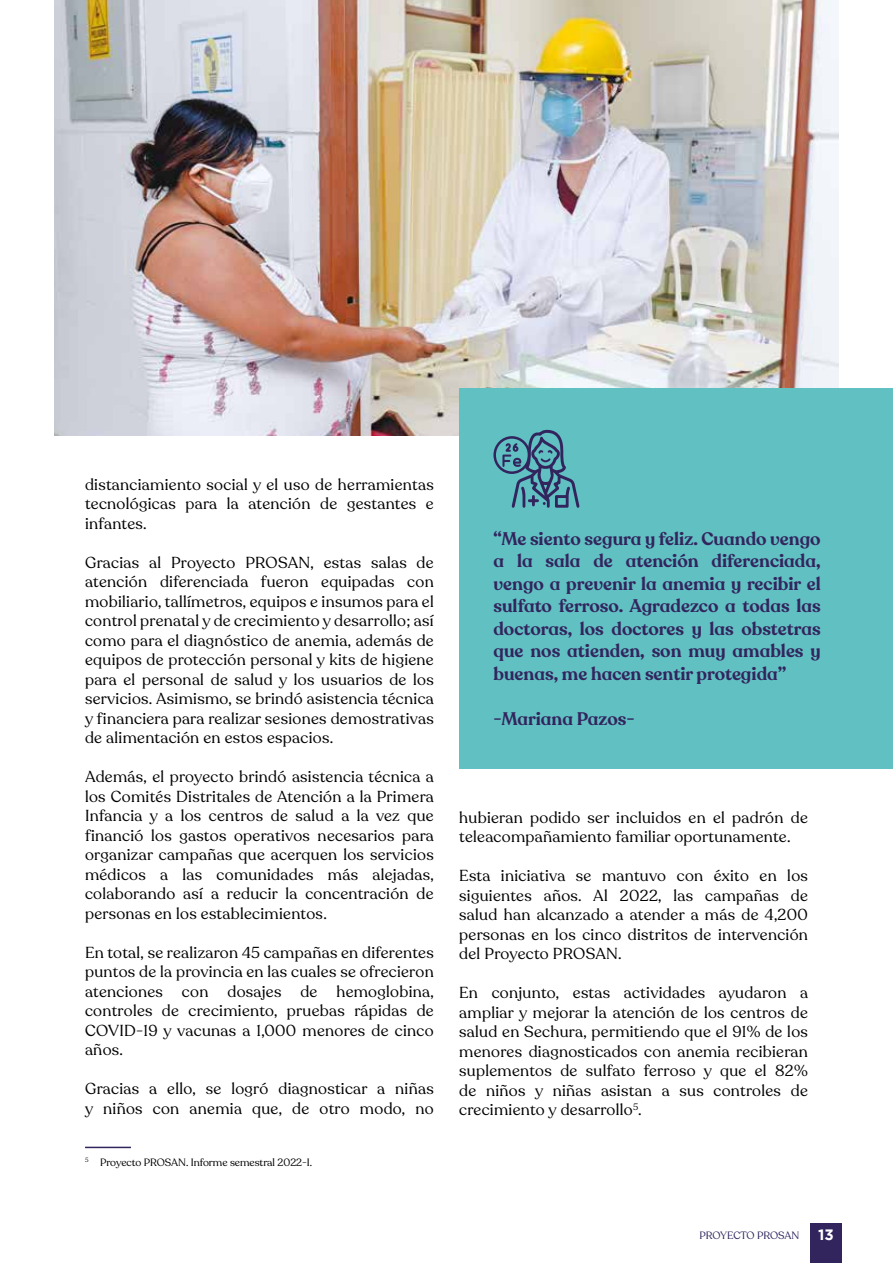
<style>
.page{position:relative;width:893px;height:1263px;background:#fff}
.page>*{position:absolute;margin:0;border:0;box-sizing:border-box;transform-origin:0 0}
.t1{font:600 18px/22.5px "Recoleta Alt";color:#32255e;text-align:justify}
.t2{font:15.75px/19.5px "Recoleta";letter-spacing:.02em;color:#000;text-align:justify}
.t3{font:700 15px "Gotham";color:#fff}
.t4{font:10.5px "Recoleta";color:#000}
.t5{font:10.5px "Recoleta";letter-spacing:-.005em;color:#32255e}
</style>
<div class="page">
<div style="left:811px;top:1223px;width:31px;height:40px;background:#32255e"></div>
<hr style="left:85px;top:1147px;width:46px;height:1px;background:#32255e">
<img style="left:54px;top:0;width:785px;height:435px">
<div style="left:459px;top:388px;width:434px;height:380px;background:#61c0c2"></div>
<svg style="left:493px;top:430px;width:87px;height:78px"></svg>
<p class="t2" style="left:85px;top:475px;width:350px">distanciamiento social y el uso de herramientas tecnológicas para la atención de gestantes e infantes.</p>
<p class="t2" style="left:85px;top:553px;width:350px">Gracias al Proyecto PROSAN, estas salas de atención diferenciada fueron equipadas con mobiliario, tallímetros, equipos e insumos para el control prenatal y de crecimiento y desarrollo; así como para el diagnóstico de anemia, además de equipos de protección personal y kits de higiene para el personal de salud y los usuarios de los servicios. Asimismo, se brindó asistencia técnica y financiera para realizar sesiones demostrativas de alimentación en estos espacios.</p>
<p class="t2" style="left:85px;top:767px;width:350px">Además, el proyecto brindó asistencia técnica a los Comités Distritales de Atención a la Primera Infancia y a los centros de salud a la vez que financió los gastos operativos necesarios para organizar campañas que acerquen los servicios médicos a las comunidades más alejadas, colaborando así a reducir la concentración de personas en los establecimientos.</p>
<p class="t2" style="left:85px;top:943px;width:350px">En total, se realizaron 45 campañas en diferentes puntos de la provincia en las cuales se ofrecieron atenciones con dosajes de hemoglobina, controles de crecimiento, pruebas rápidas de COVID-19 y vacunas a 1,000 menores de cinco años.</p>
<p class="t2" style="left:85px;top:1079px;width:350px">Gracias a ello, se logró diagnosticar a niñas y niños con anemia que, de otro modo, no</p>
<p class="t4" style="left:85px;top:1155px;width:229px"><sup>5</sup> Proyecto PROSAN. Informe semestral 2022-I.</p>
<p class="t1" style="left:493px;top:528px;width:329px">“Me siento segura y feliz. Cuando vengo a la sala de atención diferenciada, vengo a prevenir la anemia y recibir el sulfato ferroso. Agradezco a todas las doctoras, los doctores y las obstetras que nos atienden, son muy amables y buenas, me hacen sentir protegida”</p>
<p class="t1" style="left:493px;top:708px;width:143px">-Mariana Pazos-</p>
<p class="t2" style="left:459px;top:808px;width:350px">hubieran podido ser incluidos en el padrón de teleacompañamiento familiar oportunamente.</p>
<p class="t2" style="left:459px;top:866px;width:350px">Esta iniciativa se mantuvo con éxito en los siguientes años. Al 2022, las campañas de salud han alcanzado a atender a más de 4,200 personas en los cinco distritos de intervención del Proyecto PROSAN.</p>
<p class="t2" style="left:459px;top:983px;width:350px">En conjunto, estas actividades ayudaron a ampliar y mejorar la atención de los centros de salud en Sechura, permitiendo que el 91% de los menores diagnosticados con anemia recibieran suplementos de sulfato ferroso y que el 82% de niños y niñas asistan a sus controles de crecimiento y desarrollo<sup>5</sup>.</p>
<p class="t5" style="left:699px;top:1229px;width:101px">PROYECTO PROSAN</p>
<p class="t3" style="left:818px;top:1226px;width:17px">13</p>
</div>
